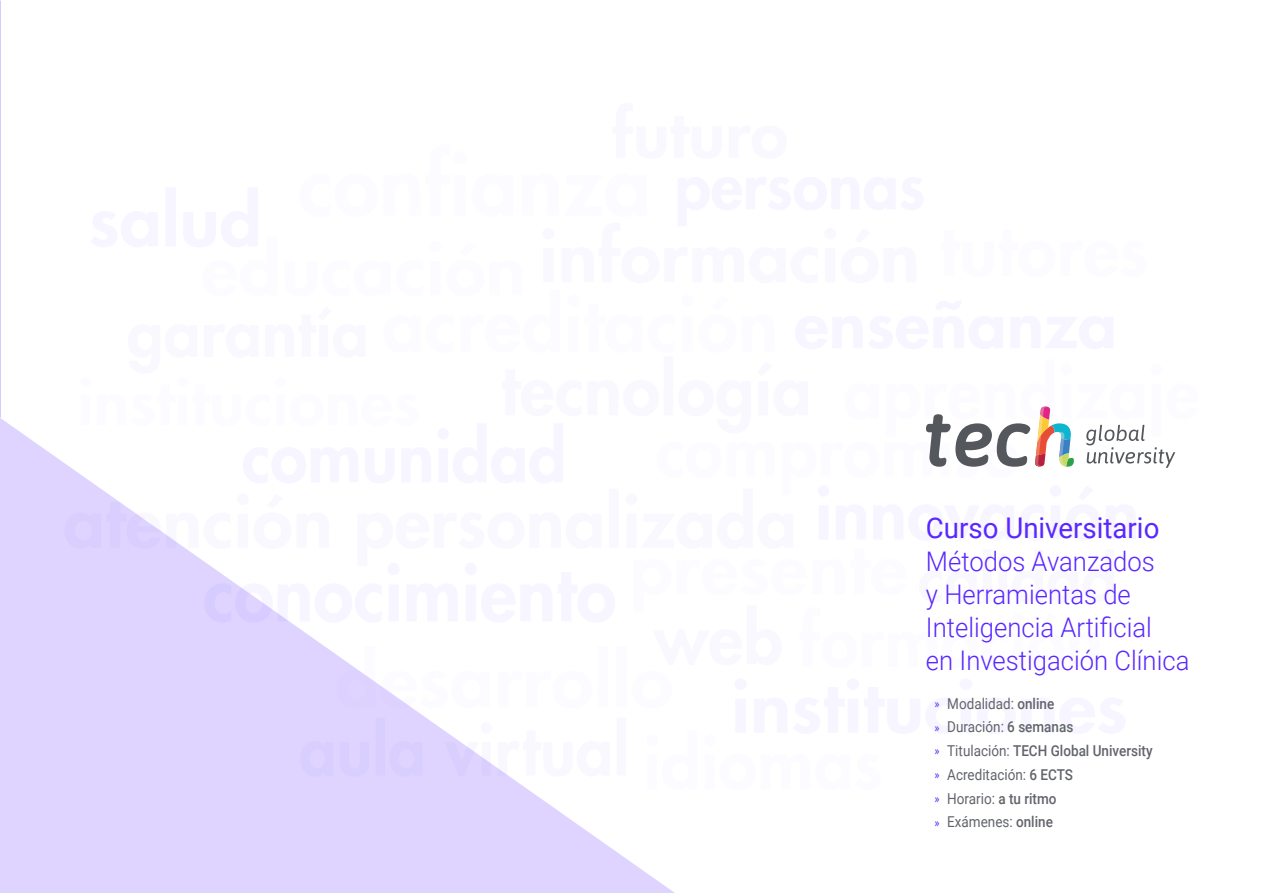
<style>
.page{position:relative;width:1263px;height:893px;background:#fff}
.page>*{position:absolute;margin:0;border:0;box-sizing:border-box;transform-origin:0 0}
.t1{font:28.5px "Roboto";color:#5927ff}
.t2{font:300 27px/33px "Roboto";color:#5927ff;scale:.95 1}
.t3{font:15px/23.7px "Roboto";color:#61646a;scale:.9 1}
.s1{font-size:12px;color:#5927ff}
.s2{font-weight:500}
</style>
<div class="page">
<svg style="left:0;top:418px;width:675px;height:475px;background:#e1d8ff"></svg>
<svg style="left:64px;top:406px;width:1111px;height:384px"></svg>
<h1 class="t1" style="left:926px;top:508px;width:235px">Curso Universitario</h1>
<h2 class="t2" style="left:926px;top:544px;width:279px">Métodos Avanzados<br>y Herramientas de<br>Inteligencia Artificial<br>en Investigación Clínica</h2>
<p class="t3" style="left:934px;top:691px;width:244px"><span class="s1">»</span> Modalidad: <span class="s2">online<br></span><span class="s1">»</span> Duración: <span class="s2">6 semanas<br></span><span class="s1">»</span> Titulación: <span class="s2">TECH Global University </span><span class="s1">»</span> Acreditación: <span class="s2">6 ECTS<br></span><span class="s1">»</span> Horario: <span class="s2">a tu ritmo<br></span><span class="s1">»</span> Exámenes: <span class="s2">online</span></p>
</div>
